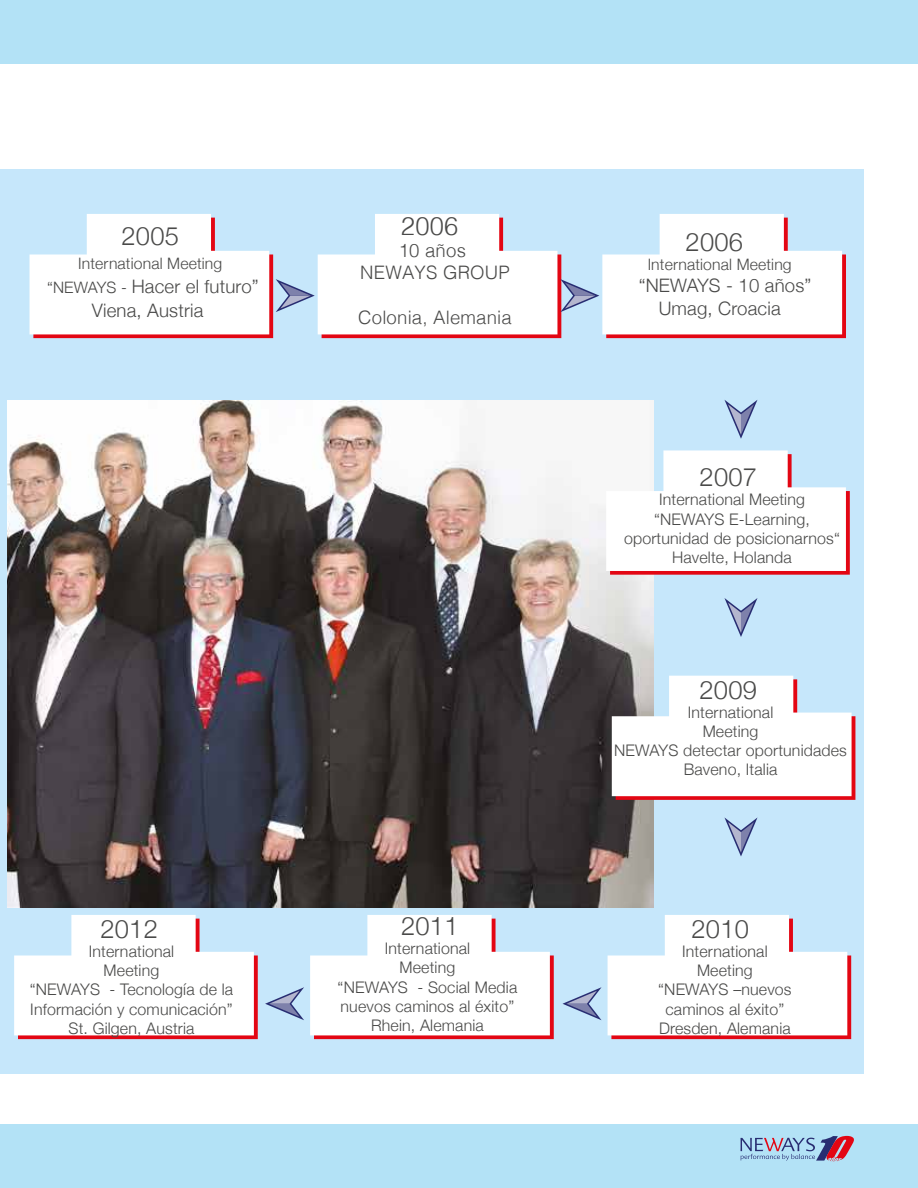
<style>
.page{position:relative;width:918px;height:1188px;background:#fff}
.page>*{position:absolute;margin:0;border:0;box-sizing:border-box;transform-origin:0 0}
.t1{font:300 25.5px "Helvetica Neue";letter-spacing:.01em;color:#4a4a49}
.t2{font:300 25.5px "Helvetica";color:#4a4a49}
.t3{font:300 18.6px/24px "Helvetica Neue";letter-spacing:.01em;color:#4a4a49;text-align:center}
.t4{font:300 18.6px/22.4px "Helvetica";letter-spacing:.01em;color:#4a4a49;text-align:center}
.t5{font:300 15.9px/19.2px "Helvetica Neue";letter-spacing:.01em;color:#4a4a49;text-align:center}
.t6{font:300 15.75px "Helvetica Neue";letter-spacing:.01em;color:#4a4a49}
.s1{font-size:15.75px}
</style>
<div class="page">
<div style="left:0;top:169px;width:864px;height:904px;background:#c6e7fb"></div>
<svg style="left:608px;top:915px;width:243px;height:124px;background:#f5f0f4"></svg>
<svg style="left:310px;top:915px;width:244px;height:124px;background:#f5f0f4"></svg>
<svg style="left:14px;top:915px;width:244px;height:124px;background:#f5f0f4"></svg>
<img style="left:8px;top:401px;width:646px;height:507px">
<svg style="left:563px;top:987px;width:39px;height:33px"></svg>
<svg style="left:265px;top:987px;width:39px;height:33px"></svg>
<svg style="left:30px;top:214px;width:816px;height:124px"></svg>
<svg style="left:724px;top:817px;width:33px;height:40px"></svg>
<svg style="left:724px;top:598px;width:33px;height:39px"></svg>
<svg style="left:724px;top:400px;width:33px;height:39px"></svg>
<svg style="left:612px;top:676px;width:243px;height:124px;background:#f1eaec"></svg>
<svg style="left:606px;top:450px;width:244px;height:125px;background:#f8f1f3"></svg>
<div style="left:0;top:0;width:918px;height:64px;background:#b3e2f6"></div>
<div style="left:0;top:1124px;width:918px;height:64px;background:#b3e2f6"></div>
<svg style="left:741px;top:1136px;width:113px;height:25px"></svg>
<h1 class="t1" style="left:121px;top:215px;width:59px">2005</h1>
<p class="t6" style="left:78px;top:251px;width:146px">International Meeting</p>
<p class="t3" style="left:47px;top:273px;width:213px"><span class="s1">“NEWAYS -</span> Hacer el futuro”<br>Viena, Austria</p>
<h1 class="t2" style="left:401px;top:204px;width:59px">2006</h1>
<p class="t4" style="left:360px;top:238px;width:151px">10 años<br>NEWAYS GROUP</p>
<p class="t4" style="left:358px;top:305px;width:155px">Colonia, Alemania</p>
<h1 class="t1" style="left:100px;top:908px;width:59px">2012</h1>
<p class="t5" style="left:30px;top:941px;width:205px">International<br>Meeting<br>“NEWAYS - Tecnología de la<br>Información y comunicación”<br>St. Gilgen, Austria</p>
<h1 class="t1" style="left:401px;top:906px;width:59px">2011</h1>
<p class="t5" style="left:338px;top:938px;width:181px">International<br>Meeting<br>“NEWAYS - Social Media nuevos caminos al éxito”<br>Rhein, Alemania</p>
<h1 class="t1" style="left:686px;top:221px;width:59px">2006</h1>
<p class="t6" style="left:648px;top:252px;width:146px">International Meeting</p>
<p class="t3" style="left:639px;top:273px;width:174px;line-height:22.4px">“NEWAYS - 10 años”<br>Umag, Croacia</p>
<h1 class="t1" style="left:700px;top:457px;width:59px">2007</h1>
<p class="t5" style="left:624px;top:489px;width:217px">International Meeting “NEWAYS E-Learning, oportunidad de posicionarnos“<br>Havelte, Holanda</p>
<h1 class="t1" style="left:700px;top:669px;width:59px">2009</h1>
<p class="t5" style="left:614px;top:701px;width:234px">International<br>Meeting<br>NEWAYS detectar oportunidades<br>Baveno, Italia</p>
<h1 class="t1" style="left:692px;top:908px;width:59px">2010</h1>
<p class="t5" style="left:658px;top:941px;width:135px">International<br>Meeting<br>“NEWAYS –nuevos caminos al éxito”<br>Dresden, Alemania</p>
</div>
